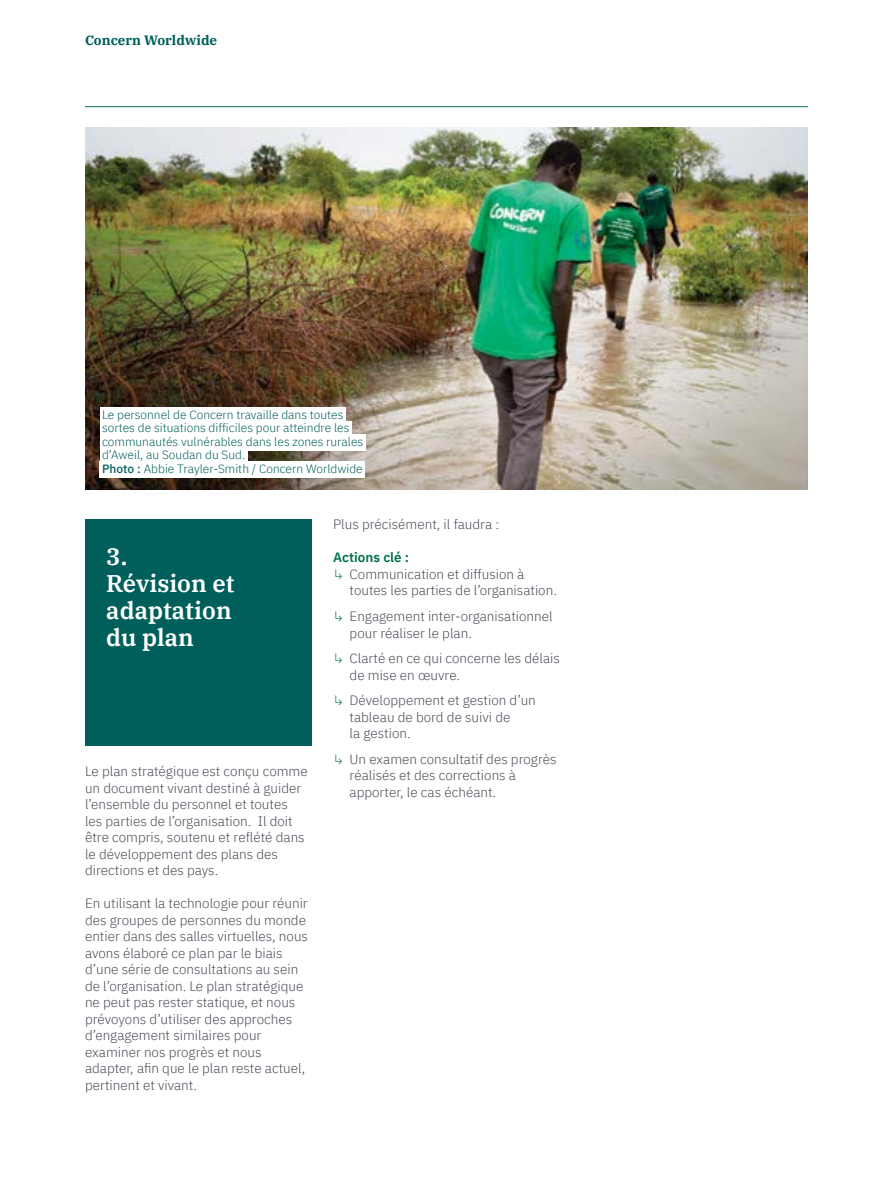
<style>
.page{position:relative;width:893px;height:1191px;background:#fff}
.page>*{position:absolute;margin:0;border:0;box-sizing:border-box;transform-origin:0 0}
.H2X{font:600 24px/27px "IBM Plex Serif";color:#fff;text-align:justify}
.Body_space_after{font:300 13.5px/16.5px "IBM Plex Sans";color:#474c55}
.t1{font:700 13.5px "IBM Plex Serif";color:#005f5a}
.Body{font:600 13.5px "IBM Plex Sans";color:#00724a}
.New_caption{font:300 12px "IBM Plex Sans";color:#00605b}
.s1{font-weight:500}
.s2{color:#00724a}
</style>
<div class="page">
<hr style="left:85px;top:106px;width:723px;height:1px;background:#00724a">
<img style="left:85px;top:128px;width:723px;height:361px">
<div style="left:85px;top:519px;width:227px;height:227px;background:#005f5a"></div>
<div style="left:100px;top:407px;width:246px;height:17px;background:#fff"></div>
<div style="left:100px;top:421px;width:252px;height:16px;background:#fff"></div>
<div style="left:100px;top:434px;width:265px;height:17px;background:#fff"></div>
<div style="left:100px;top:448px;width:147px;height:16px;background:#fff"></div>
<div style="left:100px;top:461px;width:265px;height:17px;background:#fff"></div>
<p class="t1" style="left:85px;top:30px;width:134px">Concern Worldwide</p>
<p class="New_caption" style="left:102px;top:406px;width:243px">Le personnel de Concern travaille dans toutes</p>
<p class="New_caption" style="left:102px;top:419px;width:249px">sortes de situations difficiles pour atteindre les</p>
<p class="New_caption" style="left:102px;top:433px;width:263px">communautés vulnérables dans les zones rurales</p>
<p class="New_caption" style="left:102px;top:446px;width:145px">d’Aweil, au Soudan du Sud.</p>
<p class="New_caption" style="left:102px;top:460px;width:262px"><span class="s1">Photo :</span> Abbie Trayler-Smith / Concern Worldwide</p>
<p class="H2X" style="left:106px;top:541px;width:23px">3.</p>
<p class="H2X" style="left:106px;top:568px;width:130px">Révision et adaptation du plan</p>
<p class="Body_space_after" style="left:85px;top:762px;width:224px">Le plan stratégique est conçu comme un document vivant destiné à guider l’ensemble du personnel et toutes les parties de l’organisation. Il doit être compris, soutenu et reflété dans le développement des plans des directions et des pays.</p>
<p class="Body_space_after" style="left:85px;top:894px;width:224px">En utilisant la technologie pour réunir des groupes de personnes du monde entier dans des salles virtuelles, nous avons élaboré ce plan par le biais d’une série de consultations au sein de l’organisation. Le plan stratégique ne peut pas rester statique, et nous prévoyons d’utiliser des approches d’engagement similaires pour examiner nos progrès et nous adapter, afin que le plan reste actuel, pertinent et vivant.</p>
<p class="Body_space_after" style="left:333px;top:515px;width:168px">Plus précisément, il faudra :</p>
<p class="Body" style="left:333px;top:547px;width:78px">Actions clé :</p>
<p class="Body_space_after" style="left:350px;top:565px;width:209px;text-indent:-16px"><span class="s2">↳</span> Communication et diffusion à toutes les parties de l’organisation.</p>
<p class="Body_space_after" style="left:350px;top:607px;width:205px;text-indent:-16px"><span class="s2">↳</span> Engagement inter-organisationnel pour réaliser le plan.</p>
<p class="Body_space_after" style="left:350px;top:649px;width:212px;text-indent:-16px"><span class="s2">↳</span> Clarté en ce qui concerne les délais de mise en œuvre.</p>
<p class="Body_space_after" style="left:350px;top:691px;width:188px;text-indent:-16px"><span class="s2">↳</span> Développement et gestion d’un tableau de bord de suivi de<br>la gestion.</p>
<p class="Body_space_after" style="left:350px;top:749px;width:209px;text-indent:-16px"><span class="s2">↳</span> Un examen consultatif des progrès réalisés et des corrections à apporter, le cas échéant.</p>
</div>
